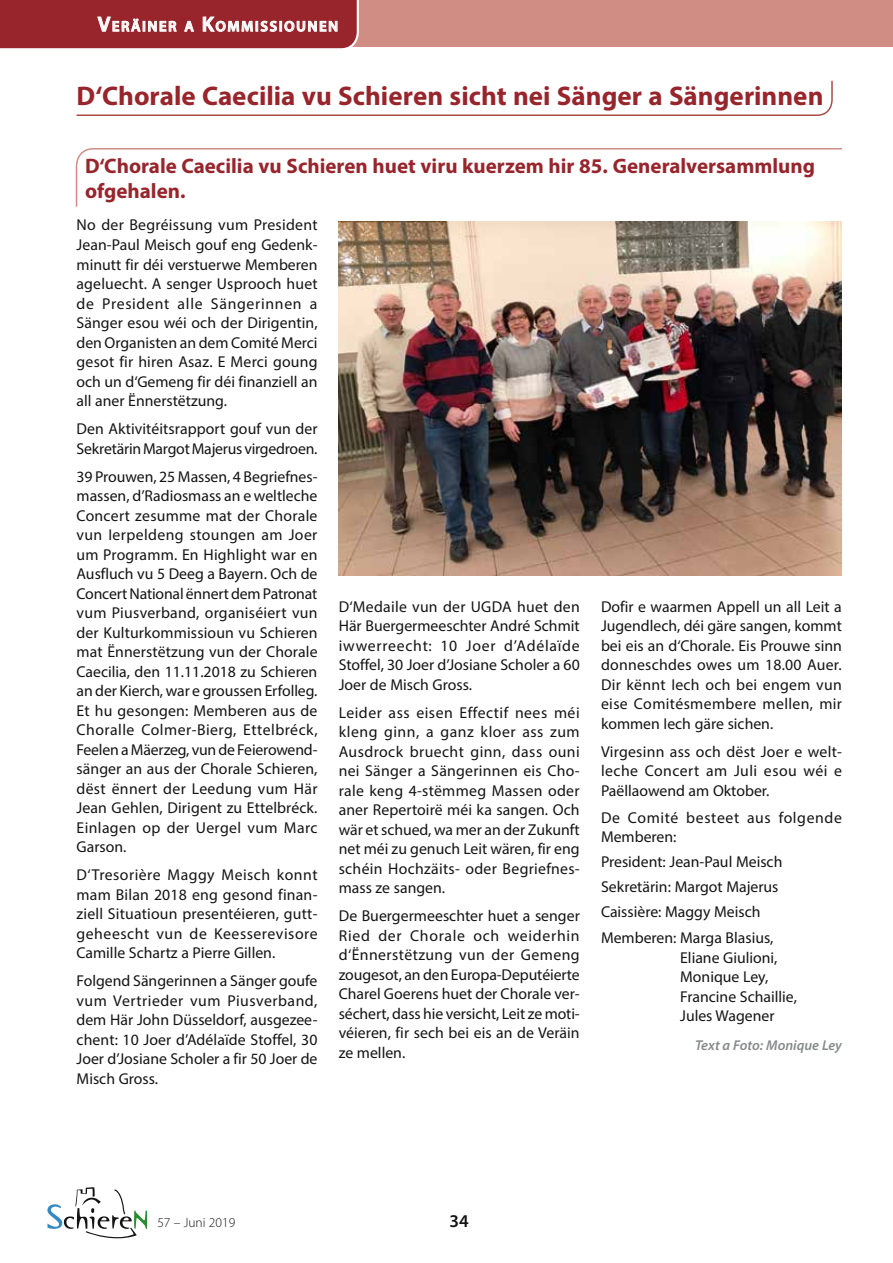
<style>
.page{position:relative;width:893px;height:1263px;background:#fff}
.page>*{position:absolute;margin:0;border:0;box-sizing:border-box;transform-origin:0 0}
.Titel_GROUSS_ALL_Spa{font:700 27px "Myriad Pro";color:#98252c}
.Titel_PARA_All_Spalt{font:700 21px/25.2px "Myriad Pro";color:#98252c}
.t1{font:600 18px "Myriad Pro";color:#131413}
.BodyTXT_Block_DE{font:15.75px/19.5px "Myriad Pro";color:#131413;text-align:justify}
.BodyTXT_Block_Serre{font:15.75px "Myriad Pro";color:#131413}
.BodyTXT_Block_Serre-2{font:15.75px/18.8px "Myriad Pro";letter-spacing:.04em;color:#131413}
.t2{font:600 14.7px "Myriad Pro";letter-spacing:.105em;color:#fff}
.Body_AUTEUR{font:italic 600 14.25px "Myriad Pro";color:#868a8b}
.t3{font:300 13.5px "Myriad Pro";color:#131413}
.s1{font-size:21px}
</style>
<div class="page">
<svg style="left:76px;top:80px;width:757px;height:36px"></svg>
<svg style="left:75px;top:148px;width:767px;height:59px"></svg>
<img style="left:339px;top:222px;width:503px;height:353px">
<svg style="left:47px;top:1187px;width:100px;height:51px"></svg>
<div style="left:0;top:0;width:893px;height:47px;background:#cf8d84"></div>
<svg style="left:0;top:0;width:359px;height:49px;background:#a1383e"></svg>
<p class="t2" style="left:98px;top:17px;width:242px"><span class="s1">V</span>ERÄINER A <span class="s1">K</span>OMMISSIOUNEN</p>
<p class="Titel_GROUSS_ALL_Spa" style="left:77px;top:79px;width:748px">D‘Chorale Caecilia vu Schieren sicht nei Sänger a Sängerinnen</p>
<p class="Titel_PARA_All_Spalt" style="left:85px;top:153px;width:732px">D‘Chorale Caecilia vu Schieren huet viru kuerzem hir 85. Generalversammlung ofgehalen.</p>
<p class="BodyTXT_Block_DE" style="left:77px;top:215px;width:243px">No der Begréissung vum President Jean-Paul Meisch gouf eng Gedenk&shy;minutt fir déi verstuerwe Memberen ageluecht. A senger Usprooch huet de President alle Sängerinnen a Sänger esou wéi och der Dirigentin, den Organisten an dem Comité Merci gesot fir hiren Asaz. E Merci goung och un d‘Gemeng fir déi finanziell an all aner Ënnerstëtzung.</p>
<p class="BodyTXT_Block_DE" style="left:77px;top:419px;width:243px">Den Aktivitéitsrapport gouf vun der<br>Sekretärin Margot Majerus virgedroen.</p>
<p class="BodyTXT_Block_DE" style="left:77px;top:466px;width:243px">39 Prouwen, 25 Massen, 4 Begriefnes&shy;massen, d’Radiosmass an e weltleche Concert zesumme mat der Chorale vun Ierpeldeng stoungen am Joer um Programm. En Highlight war en Ausfluch vu 5 Deeg a Bayern. Och de Concert National ënnert dem Patronat vum Piusverband, organiséiert vun der Kulturkommissioun vu Schieren mat Ënnerstëtzung vun der Chorale Caecilia, den 11.11.2018 zu Schieren an der Kierch, war e groussen Erfolleg.<br>Et hu gesongen: Memberen aus de Choralle Colmer-Bierg, Ettelbréck, Feelen a Mäerzeg, vun de Feierowend&shy;sänger an aus der Chorale Schieren, dëst ënnert der Leedung vum Här Jean Gehlen, Dirigent zu Ettelbréck.<br>Einlagen op der Uergel vum Marc Garson.</p>
<p class="BodyTXT_Block_DE" style="left:77px;top:865px;width:243px">D‘Tresorière Maggy Meisch konnt mam Bilan 2018 eng gesond finan&shy;ziell Situatioun presentéieren, gutt&shy;geheescht vun de Keesserevisore Camille Schartz a Pierre Gillen.</p>
<p class="BodyTXT_Block_DE" style="left:77px;top:971px;width:242px">Folgend Sängerinnen a Sänger goufe vum Vertrieder vum Piusverband, dem Här John Düsseldorf, ausgezee&shy;chent: 10 Joer d’Adélaïde Stoffel, 30<br>Joer d’Josiane Scholer a fir 50 Joer de Misch Gross.</p>
<p class="BodyTXT_Block_DE" style="left:601px;top:596px;width:243px">Dofir e waarmen Appell un all Leit a Jugendlech, déi gäre sangen, kommt bei eis an d‘Chorale. Eis Prouwe sinn donneschdes owes um 18.00 Auer.<br>Dir kënnt Iech och bei engem vun eise Comitésmembere mellen, mir kommen Iech gäre sichen.</p>
<p class="BodyTXT_Block_DE" style="left:601px;top:741px;width:242px">Virgesinn ass och dëst Joer e welt&shy;leche Concert am Juli esou wéi e Paëllaowend am Oktober.</p>
<p class="BodyTXT_Block_Serre-2" style="left:601px;top:808px;width:243px">De Comité besteet aus folgende<br>Memberen:</p>
<p class="BodyTXT_Block_Serre" style="left:601px;top:852px;width:183px">President: Jean-Paul Meisch</p>
<p class="BodyTXT_Block_Serre" style="left:601px;top:877px;width:179px">Sekretärin: Margot Majerus</p>
<p class="BodyTXT_Block_Serre" style="left:601px;top:902px;width:161px">Caissière: Maggy Meisch</p>
<p class="BodyTXT_Block_DE" style="left:680px;top:928px;width:118px;text-align:left;text-indent:-79px">Memberen: Marga Blasius,<br>Eliane Giulioni,<br>Monique Ley,<br>Francine Schaillie,<br>Jules Wagener</p>
<p class="Body_AUTEUR" style="left:695px;top:1036px;width:148px">Text a Foto: Monique Ley</p>
<p class="BodyTXT_Block_DE" style="left:339px;top:596px;width:243px">D‘Medaile vun der UGDA huet den Här Buergermeeschter André Schmit iwwerreecht: 10 Joer d’Adélaïde Stoffel, 30 Joer d’Josiane Scholer a 60<br>Joer de Misch Gross.</p>
<p class="BodyTXT_Block_DE" style="left:339px;top:702px;width:243px">Leider ass eisen Effectif nees méi kleng ginn, a ganz kloer ass zum Ausdrock bruecht ginn, dass ouni nei Sänger a Sängerinnen eis Cho&shy;rale keng 4-stëmmeg Massen oder aner Repertoirë méi ka sangen. Och wär et schued, wa mer an der Zukunft net méi zu genuch Leit wären, fir eng schéin Hochzäits- oder Begriefnes&shy;mass ze sangen.</p>
<p class="BodyTXT_Block_DE" style="left:339px;top:906px;width:243px">De Buergermeeschter huet a senger Ried der Chorale och weiderhin d‘Ënnerstëtzung vun der Gemeng zougesot, an den Europa-Deputéierte Charel Goerens huet der Chorale ver&shy;séchert, dass hie versicht, Leit ze moti&shy;véieren, fir sech bei eis an de Veräin ze mellen.</p>
<p class="t3" style="left:157px;top:1214px;width:79px">57 – Juni 2019</p>
<p class="t1" style="left:450px;top:1209px;width:21px">34</p>
</div>
